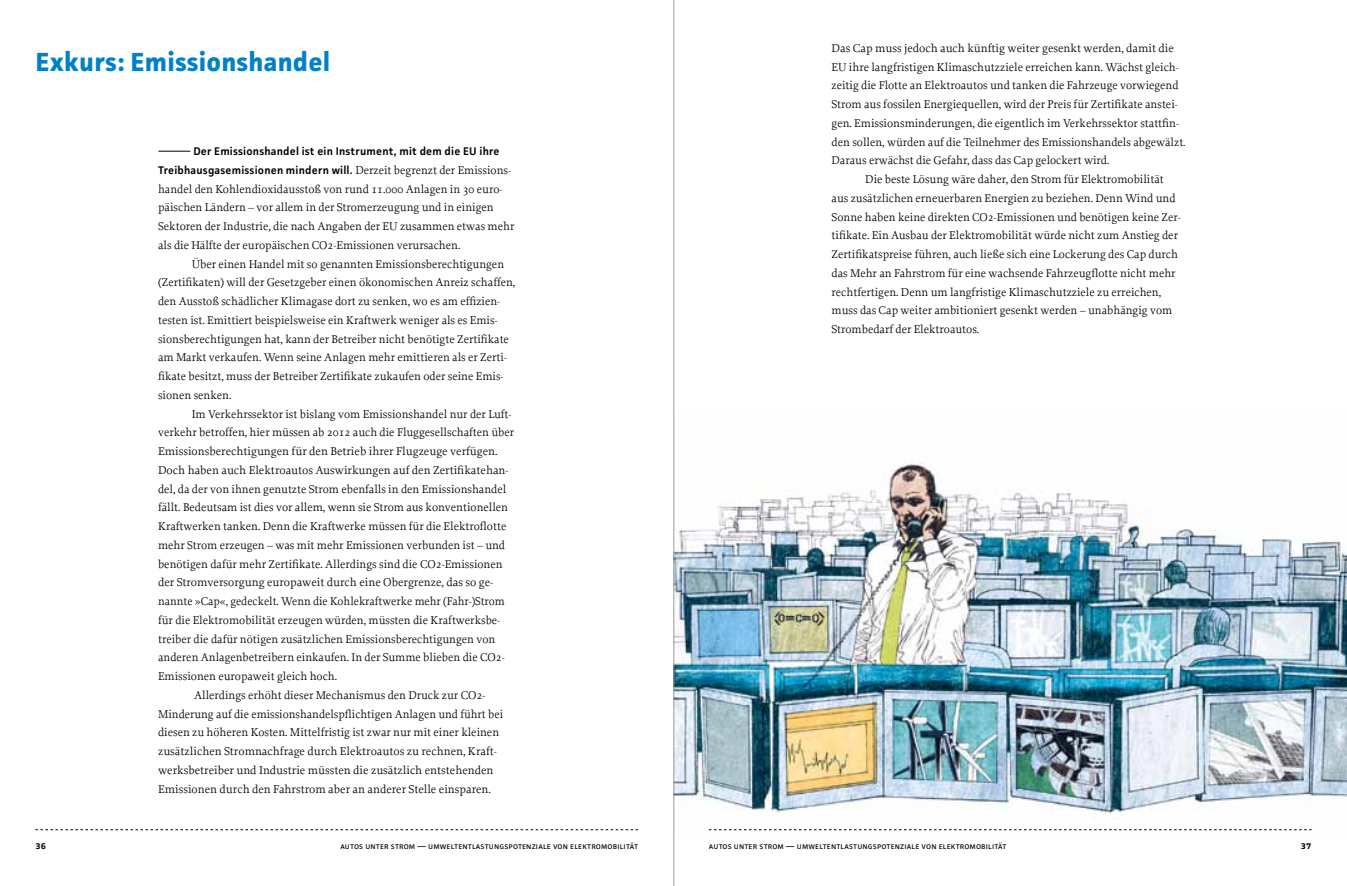
<style>
.page{position:relative;width:1347px;height:886px;background:#fff}
.page>*{position:absolute;margin:0;border:0;box-sizing:border-box;transform-origin:0 0}
.t1{font:700 26.25px "Facit";letter-spacing:.01em;color:#0080c8}
.t2{font:11.88px/18.8px "Proforma";color:#000}
.t3{font:600 11.12px/18.8px "Facit";letter-spacing:.02em;color:#000}
.t4{font:600 10.62px "Facit";color:#000}
.t5{font:8.75px "Facit";letter-spacing:.015em;color:#000}
.s1{font-family:"Proforma";font-weight:400;font-size:11.88px}
</style>
<div class="page">
<img style="left:674px;top:412px;width:672px;height:424px">
<svg style="left:35px;top:829px;width:603px;height:1px"></svg>
<svg style="left:709px;top:829px;width:602px;height:1px"></svg>
<hr style="left:158px;top:151px;width:32px;height:1px;background:#000">
<hr style="left:673px;top:0;width:1px;height:886px;background:#9c9d9d">
<h1 class="t1" style="left:35px;top:45px;width:296px">Exkurs: Emissionshandel</h1>
<p class="t3" style="left:158px;top:142px;width:354px;text-indent:35px">Der Emissionshandel ist ein Instrument, mit dem die EU ihre<br>Treibhausgasemissionen mindern will. <span class="s1">Derzeit begrenzt der Emissions-</span></p>
<p class="t2" style="left:158px;top:179px;width:358px">handel den Kohlendioxidausstoß von rund 11.000 Anlagen in 30 euro&shy;päischen Ländern – vor allem in der Stromerzeugung und in einigen Sektoren der Industrie, die nach Angaben der EU zusammen etwas mehr als die Hälfte der europäischen CO2-Emissionen verursachen.</p>
<p class="t2" style="left:158px;top:254px;width:359px;text-indent:34px">Über einen Handel mit so genannten Emissionsberechtigungen (Zertifikaten) will der Gesetzgeber einen ökonomischen Anreiz schaffen, den Ausstoß schädlicher Klimagase dort zu senken, wo es am effizien&shy;testen ist. Emittiert beispielsweise ein Kraftwerk weniger als es Emis&shy;sionsberechtigungen hat, kann der Betreiber nicht benötigte Zertifikate am Markt verkaufen. Wenn seine Anlagen mehr emittieren als er Zerti&shy;fikate besitzt, muss der Betreiber Zertifikate zukaufen oder seine Emis&shy;sionen senken.</p>
<p class="t2" style="left:192px;top:404px;width:321px">Im Verkehrssektor ist bislang vom Emissionshandel nur der Luft-</p>
<p class="t2" style="left:158px;top:423px;width:358px">verkehr betroffen, hier müssen ab 2012 auch die Fluggesellschaften über</p>
<p class="t2" style="left:158px;top:442px;width:341px">Emissionsberechtigungen für den Betrieb ihrer Flugzeuge verfügen.</p>
<p class="t2" style="left:158px;top:460px;width:352px">Doch haben auch Elektroautos Auswirkungen auf den Zertifikatehan-</p>
<p class="t2" style="left:158px;top:479px;width:350px">del, da der von ihnen genutzte Strom ebenfalls in den Emissionshandel</p>
<p class="t2" style="left:158px;top:498px;width:351px">fällt. Bedeutsam ist dies vor allem, wenn sie Strom aus konventionellen</p>
<p class="t2" style="left:158px;top:517px;width:350px">Kraftwerken tanken. Denn die Kraftwerke müssen für die Elektroflotte</p>
<p class="t2" style="left:158px;top:535px;width:348px">mehr Strom erzeugen – was mit mehr Emissionen verbunden ist – und</p>
<p class="t2" style="left:158px;top:554px;width:346px">benötigen dafür mehr Zertifikate. Allerdings sind die CO2-Emissionen</p>
<p class="t2" style="left:158px;top:573px;width:336px">der Stromversorgung europaweit durch eine Obergrenze, das so ge-</p>
<p class="t2" style="left:158px;top:592px;width:348px">nannte »Cap«, gedeckelt. Wenn die Kohlekraftwerke mehr (Fahr-)Strom</p>
<p class="t2" style="left:158px;top:610px;width:344px">für die Elektromobilität erzeugen würden, müssten die Kraftwerksbe-</p>
<p class="t2" style="left:158px;top:629px;width:339px">treiber die dafür nötigen zusätzlichen Emissionsberechtigungen von</p>
<p class="t2" style="left:158px;top:648px;width:348px">anderen Anlagenbetreibern einkaufen. In der Summe blieben die CO2-</p>
<p class="t2" style="left:158px;top:667px;width:181px">Emissionen europaweit gleich hoch.</p>
<p class="t2" style="left:194px;top:685px;width:293px">Allerdings erhöht dieser Mechanismus den Druck zur CO2-</p>
<p class="t2" style="left:158px;top:704px;width:346px">Minderung auf die emissionshandelspflichtigen Anlagen und führt bei</p>
<p class="t2" style="left:158px;top:723px;width:342px">diesen zu höheren Kosten. Mittelfristig ist zwar nur mit einer kleinen</p>
<p class="t2" style="left:158px;top:742px;width:340px">zusätzlichen Stromnachfrage durch Elektroautos zu rechnen, Kraft-</p>
<p class="t2" style="left:158px;top:760px;width:337px">werksbetreiber und Industrie müssten die zusätzlich entstehenden</p>
<p class="t2" style="left:158px;top:779px;width:334px">Emissionen durch den Fahrstrom aber an anderer Stelle einsparen.</p>
<p class="t2" style="left:831px;top:38px;width:344px">Das Cap muss jedoch auch künftig weiter gesenkt werden, damit die</p>
<p class="t2" style="left:831px;top:57px;width:349px">EU ihre langfristigen Klimaschutzziele erreichen kann. Wächst gleich-</p>
<p class="t2" style="left:831px;top:76px;width:348px">zeitig die Flotte an Elektroautos und tanken die Fahrzeuge vorwiegend</p>
<p class="t2" style="left:831px;top:95px;width:348px">Strom aus fossilen Energiequellen, wird der Preis für Zertifikate anstei-</p>
<p class="t2" style="left:831px;top:113px;width:349px">gen. Emissionsminderungen, die eigentlich im Verkehrssektor stattfin-</p>
<p class="t2" style="left:831px;top:132px;width:355px">den sollen, würden auf die Teilnehmer des Emissionshandels abgewälzt.</p>
<p class="t2" style="left:831px;top:151px;width:279px">Daraus erwächst die Gefahr, dass das Cap gelockert wird.</p>
<p class="t2" style="left:865px;top:170px;width:300px">Die beste Lösung wäre daher, den Strom für Elektromobilität</p>
<p class="t2" style="left:831px;top:188px;width:345px">aus zusätzlichen erneuerbaren Energien zu beziehen. Denn Wind und</p>
<p class="t2" style="left:831px;top:207px;width:351px">Sonne haben keine direkten CO2-Emissionen und benötigen keine Zer-</p>
<p class="t2" style="left:831px;top:226px;width:348px">tifikate. Ein Ausbau der Elektromobilität würde nicht zum Anstieg der</p>
<p class="t2" style="left:831px;top:245px;width:348px">Zertifikatspreise führen, auch ließe sich eine Lockerung des Cap durch</p>
<p class="t2" style="left:831px;top:264px;width:345px">das Mehr an Fahrstrom für eine wachsende Fahrzeugflotte nicht mehr</p>
<p class="t2" style="left:831px;top:282px;width:331px">rechtfertigen. Denn um langfristige Klimaschutzziele zu erreichen,</p>
<p class="t2" style="left:831px;top:301px;width:342px">muss das Cap weiter ambitioniert gesenkt werden – unabhängig vom</p>
<p class="t2" style="left:831px;top:320px;width:149px">Strombedarf der Elektroautos.</p>
<p class="t4" style="left:35px;top:838px;width:12px">36</p>
<p class="t5" style="left:340px;top:840px;width:299px">Autos unter Strom — U mweltentlastungspotenziale von Elektromobilität</p>
<p class="t5" style="left:709px;top:840px;width:299px">Autos unter Strom — U mweltentlastungspotenziale von Elektromobilität</p>
<p class="t4" style="left:1300px;top:838px;width:12px">37</p>
</div>
